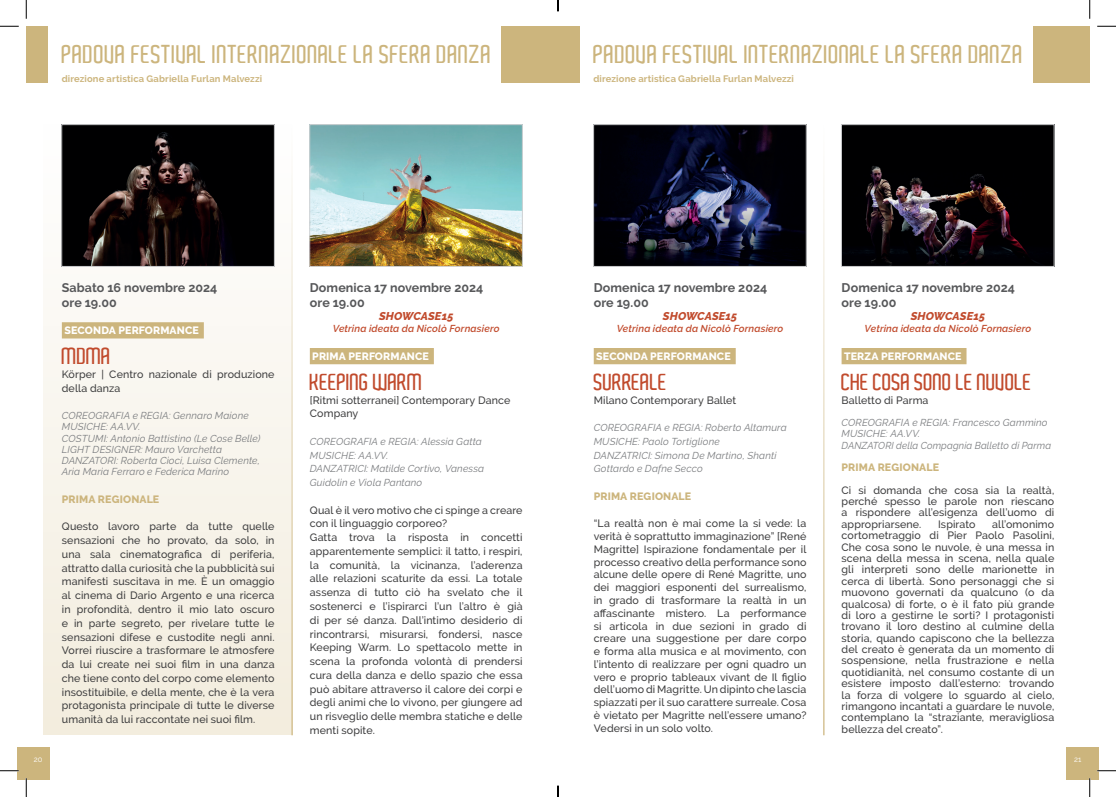
<style>
.page{position:relative;width:1116px;height:797px;background:#fff}
.page>*{position:absolute;margin:0;border:0;box-sizing:border-box;transform-origin:0 0}
.t1{font:600 24.75px "Aldo";color:#ccb57d}
.t2{font:600 22.5px "Aldo";letter-spacing:-.02em;color:#c14b2d}
.t3{font:700 12.5px "Raleway";letter-spacing:.005em;color:#57585a}
.t4{font:italic 800 11.25px "Raleway";letter-spacing:.01em;color:#c14b2d}
.t5{font:500 10.62px/13.8px "Raleway";letter-spacing:.01em;color:#3e3e3f;text-align:justify}
.t6{font:800 10.62px "Raleway";letter-spacing:.01em;color:#fff}
.t7{font:800 10.62px "Raleway";letter-spacing:.01em;color:#ccb57d}
.t8{font:italic 10px/13.8px "Raleway";letter-spacing:.015em;color:#7a7c7f}
.t9{font:italic 600 10px "Raleway";letter-spacing:.015em;color:#c14b2d}
.t10{font:italic 10px "Raleway";letter-spacing:.015em;color:#7a7c7f;scale:.96 1}
.t11{font:700 9.38px "Raleway";letter-spacing:.015em;color:#ccb57d}
.t12{font:7.62px "Raleway";color:#fff}
</style>
<div class="page">
<div style="left:1065px;top:746px;width:33px;height:33px;background:#ccb57d"></div>
<div style="left:17px;top:746px;width:33px;height:33px;background:#ccb57d"></div>
<div style="left:43px;top:125px;width:248px;height:610px;background:#f7f3ea"></div>
<div style="left:26px;top:26px;width:22px;height:57px;background:#ccb57d"></div>
<div style="left:501px;top:26px;width:57px;height:57px;background:#ccb57d"></div>
<img style="left:64px;top:126px;width:208px;height:138px">
<div style="left:62px;top:124px;width:212px;height:142px;border:1px solid #d1d2d4"></div>
<img style="left:311px;top:126px;width:209px;height:138px">
<div style="left:309px;top:124px;width:213px;height:142px;border:1px solid #d1d2d4"></div>
<div style="left:62px;top:322px;width:142px;height:16px;background:#ccb57d"></div>
<div style="left:310px;top:348px;width:124px;height:16px;background:#ccb57d"></div>
<hr style="left:291px;top:125px;width:2px;height:610px;background:#ccb57d">
<div style="left:558px;top:26px;width:21px;height:57px;background:#ccb57d"></div>
<div style="left:1033px;top:26px;width:56px;height:57px;background:#ccb57d"></div>
<img style="left:595px;top:126px;width:209px;height:138px">
<div style="left:593px;top:124px;width:213px;height:142px;border:1px solid #d1d2d4"></div>
<img style="left:843px;top:126px;width:209px;height:138px">
<div style="left:841px;top:124px;width:213px;height:142px;border:1px solid #d1d2d4"></div>
<div style="left:593px;top:348px;width:142px;height:16px;background:#ccb57d"></div>
<div style="left:841px;top:348px;width:125px;height:16px;background:#ccb57d"></div>
<hr style="left:823px;top:125px;width:1px;height:610px;background:#ccb57d">
<svg style="left:0;top:25px;width:19px;height:2px"></svg>
<svg style="left:1097px;top:25px;width:18px;height:2px"></svg>
<svg style="left:0;top:770px;width:19px;height:1px"></svg>
<svg style="left:1097px;top:770px;width:18px;height:1px"></svg>
<svg style="left:25px;top:0;width:2px;height:19px"></svg>
<svg style="left:25px;top:778px;width:2px;height:19px"></svg>
<svg style="left:1089px;top:0;width:1px;height:19px"></svg>
<svg style="left:1088px;top:778px;width:2px;height:19px"></svg>
<svg style="left:557px;top:0;width:2px;height:11px"></svg>
<svg style="left:557px;top:785px;width:2px;height:12px"></svg>
<p class="t1" style="left:62px;top:40px;width:431px">PADOVA FESTIVAL INTERNAZIONALE LA SFERA DANZA</p>
<p class="t11" style="left:62px;top:73px;width:202px">direzione artistica Gabriella Furlan Malvezzi</p>
<p class="t1" style="left:593px;top:40px;width:431px">PADOVA FESTIVAL INTERNAZIONALE LA SFERA DANZA</p>
<p class="t11" style="left:593px;top:73px;width:202px">direzione artistica Gabriella Furlan Malvezzi</p>
<p class="t3" style="left:62px;top:280px;width:157px">Sabato 16 novembre 2024</p>
<p class="t3" style="left:62px;top:295px;width:56px">ore 19.00</p>
<p class="t6" style="left:64px;top:324px;width:136px">SECONDA PERFORMANCE</p>
<p class="t2" style="left:62px;top:343px;width:51px">MDMA</p>
<p class="t5" style="left:62px;top:367px;width:214px">Körper | Centro nazionale di produzione della danza</p>
<p class="t8" style="left:62px;top:409px;width:188px">COREOGRAFIA e REGIA: Gennaro Maione</p>
<p class="t8" style="left:62px;top:420px;width:80px">MUSICHE: AA.VV.</p>
<p class="t8" style="left:62px;top:431px;width:200px">COSTUMI: Antonio Battistino (Le Cose Belle)</p>
<p class="t8" style="left:62px;top:442px;width:162px">LIGHT DESIGNER: Mauro Varchetta</p>
<p class="t8" style="left:62px;top:455px;width:200px;line-height:11.2px">DANZATORI: Roberta Cioci, Luisa Clemente,<br>Aria Maria Ferraro e Federica Marino</p>
<p class="t7" style="left:62px;top:493px;width:99px">PRIMA REGIONALE</p>
<p class="t5" style="left:62px;top:520px;width:214px">Questo lavoro parte da tutte quelle sensazioni che ho provato, da solo, in una sala cinematografica di periferia, attratto dalla curiosità che la pubblicità sui manifesti suscitava in me. È un omaggio al cinema di Dario Argento e una ricerca in profondità, dentro il mio lato oscuro e in parte segreto, per rivelare tutte le sensazioni difese e custodite negli anni.<br>Vorrei riuscire a trasformare le atmosfere da lui create nei suoi film in una danza che tiene conto del corpo come elemento insostituibile, e della mente, che è la vera protagonista principale di tutte le diverse umanità da lui raccontate nei suoi film.</p>
<p class="t3" style="left:310px;top:280px;width:175px">Domenica 17 novembre 2024</p>
<p class="t3" style="left:310px;top:295px;width:56px">ore 19.00</p>
<p class="t4" style="left:379px;top:310px;width:76px">SHOWCASE15</p>
<p class="t9" style="left:333px;top:323px;width:168px">Vetrina ideata da Nicolò Fornasiero</p>
<p class="t6" style="left:312px;top:350px;width:118px">PRIMA PERFORMANCE</p>
<p class="t2" style="left:310px;top:369px;width:115px">KEEPING WARM</p>
<p class="t5" style="left:310px;top:393px;width:202px">[Ritmi sotterranei] Contemporary Dance<br>Company</p>
<p class="t8" style="left:310px;top:434px;width:173px">COREOGRAFIA e REGIA: Alessia Gatta</p>
<p class="t8" style="left:310px;top:448px;width:80px">MUSICHE: AA.VV.</p>
<p class="t8" style="left:310px;top:462px;width:176px">DANZATRICI: Matilde Cortivo, Vanessa<br>Guidolin e Viola Pantano</p>
<p class="t5" style="left:310px;top:503px;width:214px">Qual è il vero motivo che ci spinge a creare con il linguaggio corporeo?</p>
<p class="t5" style="left:310px;top:530px;width:214px">Gatta trova la risposta in concetti apparentemente semplici: il tatto, i respiri, la comunità, la vicinanza, l’aderenza alle relazioni scaturite da essi. La totale assenza di tutto ciò ha svelato che il sostenerci e l’ispirarci l’un l’altro è già di per sé danza. Dall’intimo desiderio di rincontrarsi, misurarsi, fondersi, nasce Keeping Warm. Lo spettacolo mette in scena la profonda volontà di prendersi cura della danza e dello spazio che essa può abitare attraverso il calore dei corpi e degli animi che lo vivono, per giungere ad un risveglio delle membra statiche e delle menti sopite.</p>
<p class="t3" style="left:593px;top:280px;width:175px">Domenica 17 novembre 2024</p>
<p class="t3" style="left:593px;top:295px;width:56px">ore 19.00</p>
<p class="t4" style="left:663px;top:310px;width:76px">SHOWCASE15</p>
<p class="t9" style="left:617px;top:323px;width:168px">Vetrina ideata da Nicolò Fornasiero</p>
<p class="t6" style="left:596px;top:350px;width:136px">SECONDA PERFORMANCE</p>
<p class="t2" style="left:593px;top:369px;width:75px">SURREALE</p>
<p class="t5" style="left:593px;top:393px;width:144px">Milano Contemporary Ballet</p>
<p class="t8" style="left:593px;top:421px;width:194px">COREOGRAFIA e REGIA: Roberto Altamura</p>
<p class="t8" style="left:593px;top:434px;width:128px">MUSICHE: Paolo Tortiglione</p>
<p class="t8" style="left:593px;top:448px;width:184px">DANZATRICI: Simona De Martino, Shanti<br>Gottardo e Dafne Secco</p>
<p class="t7" style="left:593px;top:490px;width:99px">PRIMA REGIONALE</p>
<p class="t5" style="left:593px;top:517px;width:214px;line-height:12.8px">“La realtà non è mai come la si vede: la verità è soprattutto immaginazione” [René Magritte] Ispirazione fondamentale per il processo creativo della performance sono alcune delle opere di René Magritte, uno dei maggiori esponenti del surrealismo, in grado di trasformare la realtà in un affascinante mistero. La performance si articola in due sezioni in grado di creare una suggestione per dare corpo e forma alla musica e al movimento, con l’intento di realizzare per ogni quadro un vero e proprio tableaux vivant de Il figlio dell’uomo di Magritte. Un dipinto che lascia spiazzati per il suo carattere surreale. Cosa è vietato per Magritte nell’essere umano?<br>Vedersi in un solo volto.</p>
<p class="t3" style="left:841px;top:280px;width:175px">Domenica 17 novembre 2024</p>
<p class="t3" style="left:841px;top:295px;width:56px">ore 19.00</p>
<p class="t4" style="left:910px;top:310px;width:76px">SHOWCASE15</p>
<p class="t9" style="left:864px;top:323px;width:168px">Vetrina ideata da Nicolò Fornasiero</p>
<p class="t6" style="left:844px;top:350px;width:119px">TERZA PERFORMANCE</p>
<p class="t2" style="left:841px;top:369px;width:192px">CHE COSA SONO LE NUVOLE</p>
<p class="t5" style="left:841px;top:393px;width:88px">Balletto di Parma</p>
<p class="t8" style="left:841px;top:416px;width:208px">COREOGRAFIA e REGIA: Francesco Gammino</p>
<p class="t8" style="left:841px;top:427px;width:80px">MUSICHE: AA.VV.</p>
<p class="t10" style="left:841px;top:439px;width:220px">DANZATORI della Compagnia Balletto di Parma</p>
<p class="t7" style="left:841px;top:461px;width:99px">PRIMA REGIONALE</p>
<p class="t5" style="left:841px;top:484px;width:214px;line-height:11.4px">Ci si domanda che cosa sia la realtà, perché spesso le parole non riescano a rispondere all’esigenza dell’uomo di appropriarsene.</p>
<p class="t5" style="left:841px;top:518px;width:214px;line-height:11.4px;text-indent:151px">all’omonimo cortometraggio di Pier Paolo Pasolini, Che cosa sono le nuvole, è una messa in scena della messa in scena, nella quale gli interpreti sono delle marionette in cerca di libertà. Sono personaggi che si muovono governati da qualcuno (o da qualcosa) di forte, o è il fato più grande di loro a gestirne le sorti? I protagonisti trovano il loro destino al culmine della storia, quando capiscono che la bellezza del creato è generata da un momento di sospensione, nella frustrazione e nella quotidianità, nel consumo costante di un esistere imposto dall’esterno: trovando la forza di volgere lo sguardo al cielo, rimangono incantati a guardare le nuvole, contemplano la “straziante, meravigliosa bellezza del creato”.</p>
<p class="t5" style="left:938px;top:517px;width:39px">Ispirato</p>
<p class="t12" style="left:34px;top:755px;width:10px">20</p>
<p class="t12" style="left:1074px;top:755px;width:9px">21</p>
</div>
